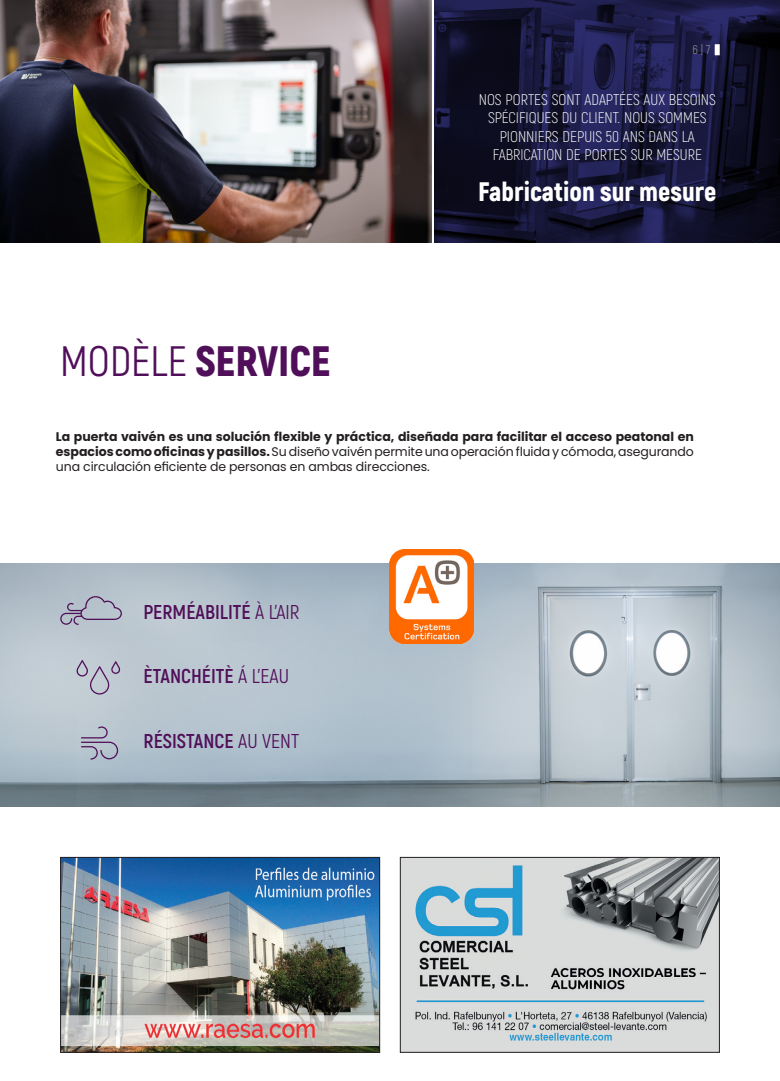
<style>
.page{position:relative;width:780px;height:1081px;background:#fff}
.page>*{position:absolute;margin:0;border:0;box-sizing:border-box;transform-origin:0 0}
.t1{font:900 42.5px "Akrobat";color:#500f59}
.t2{font:900 26.75px "Akrobat";color:#fff}
.t3{font:700 20px "Akrobat";color:#500f59}
.t4{font:300 15.5px/18.5px "Akrobat";color:#fff;text-align:center}
.t5{font:700 12.5px/15px "Poppins";color:#231f20;text-align:justify}
.t6{font:12.5px "Akrobat";color:#848689}
.s1{font-weight:400}
</style>
<div class="page">
<img style="left:0;top:564px;width:780px;height:242px">
<svg style="left:0;top:593px;width:1px;height:214px"></svg>
<img style="left:434px;top:0;width:346px;height:243px">
<img style="left:402px;top:859px;width:315px;height:191px">
<div style="left:400px;top:857px;width:319px;height:195px;border:1px solid #231f20"></div>
<img style="left:62px;top:859px;width:316px;height:191px">
<div style="left:60px;top:857px;width:320px;height:195px;border:1px solid #231f20"></div>
<div style="left:714px;top:44px;width:5px;height:11px;background:#fff"></div>
<svg style="left:81px;top:726px;width:37px;height:33px"></svg>
<svg style="left:76px;top:660px;width:44px;height:34px"></svg>
<svg style="left:60px;top:596px;width:62px;height:29px;background:#a8abbc"></svg>
<img style="left:0;top:0;width:431px;height:243px">
<img style="left:390px;top:549px;width:83px;height:94px">
<p class="t6" style="left:692px;top:42px;width:19px">6 | 7</p>
<p class="t1" style="left:60px;top:333px;width:272px"><span class="s1">MODÈLE</span> SERVICE</p>
<p class="t4" style="left:478px;top:90px;width:239px">NOS PORTES SONT ADAPTÉES AUX BESOINS SPÉCIFIQUES DU CLIENT. NOUS SOMMES PIONNIERS DEPUIS 50 ANS DANS LA FABRICATION DE PORTES SUR MESURE</p>
<p class="t2" style="left:478px;top:174px;width:239px">Fabrication sur mesure</p>
<p class="t5" style="left:56px;top:429px;width:639px">La puerta vaivén es una solución flexible y práctica, diseñada para facilitar el acceso peatonal en espacios como oficinas y pasillos. <span class="s1">Su diseño vaivén permite una operación fluida y cómoda, asegurando una circulación eficiente de personas en ambas direcciones.</span></p>
<p class="t3" style="left:144px;top:599px;width:157px">PERMÉABILITÉ <span class="s1">À L’AIR</span></p>
<p class="t3" style="left:144px;top:664px;width:147px">ÈTANCHÉITÈ <span class="s1">Á L’EAU</span></p>
<p class="t3" style="left:144px;top:728px;width:157px">RÉSISTANCE <span class="s1">AU VENT</span></p>
</div>
